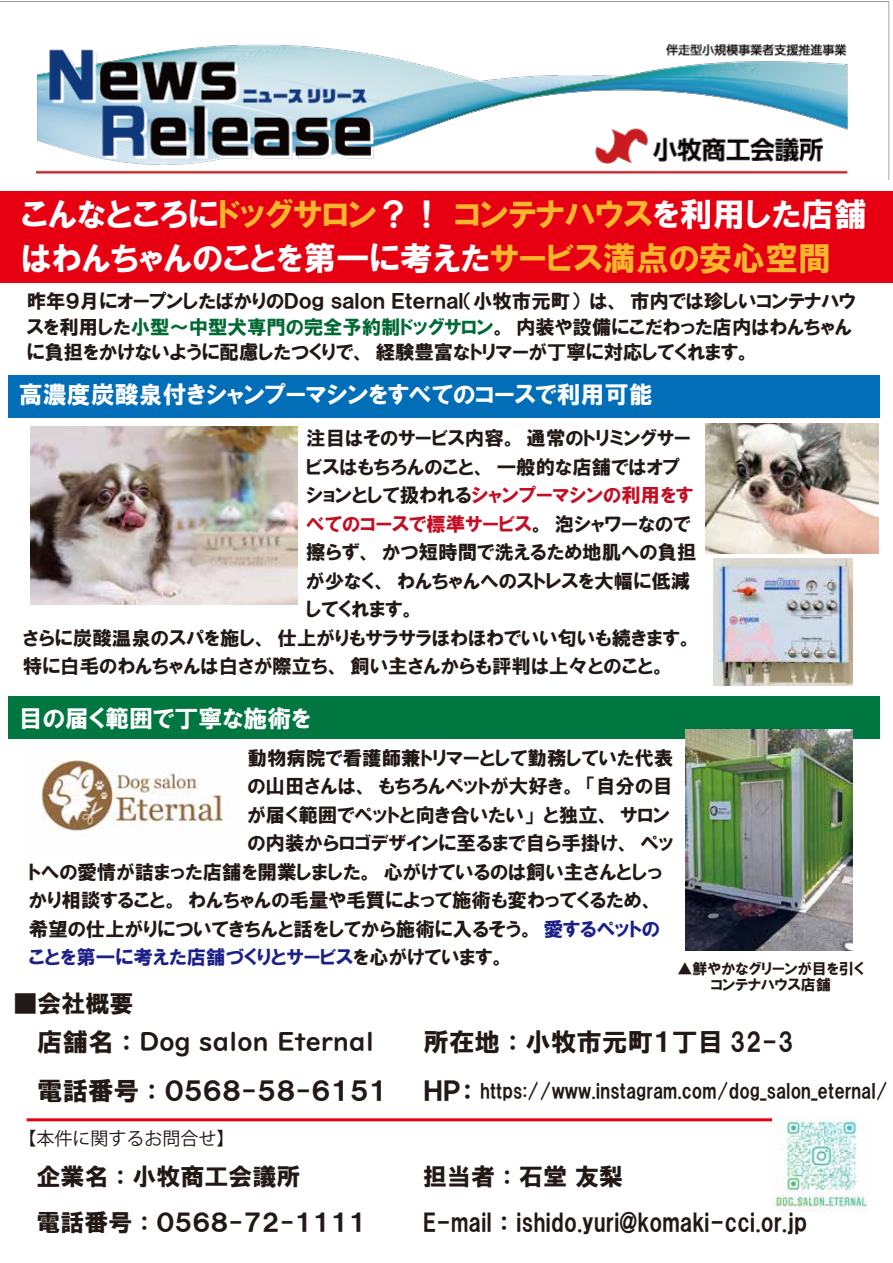
<style>
.page{position:relative;width:893px;height:1263px;background:#fff}
.page>*{position:absolute;margin:0;border:0;box-sizing:border-box;transform-origin:0 0}
.t1{font:33px/43.5px "HGP Soei Kakugothic UB";color:#fff}
.t2{font:25.5px "HGP Soei Kakugothic UB";color:#221815}
.t3{font:25.5px "UD Digi Kyokasho NK B";color:#221815}
.t4{font:24px/45.9px "HGP Soei Kakugothic UB";color:#221815}
.t5{font:24px "HGP Soei Kakugothic UB";color:#fff}
.t6{font:19.5px/25.5px "HGP Soei Kakugothic UB";color:#221815}
.t7{font:19.5px "HGP Soei Kakugothic UB";color:#c30e23}
.t8{font:19.5px "HGP Soei Kakugothic UB";color:#1d2088}
.t9{font:18px "Koz Go Pr 6 N";color:#221815}
.t10{font:15px/16.5px "HGP Soei Kakugothic UB";color:#221815;text-align:center}
.s1{color:#f8b62d}
.s2{color:#006934}
.s3{color:#221815}
.s4{color:#1d2088}
.s5{font-family:"HGP Soei Kakugothic UB"}
.s6{font-size:25.5px}
</style>
<div class="page">
<img style="left:0;top:1px;width:890px;height:179px">
<div style="left:0;top:191px;width:893px;height:91px;background:#e60012"></div>
<div style="left:8px;top:375px;width:872px;height:43px;background:#036eb8"></div>
<div style="left:8px;top:696px;width:872px;height:43px;background:#007640"></div>
<hr style="left:27px;top:1118px;width:830px;height:3px;background:#e60012">
<img style="left:713px;top:559px;width:139px;height:126px">
<img style="left:705px;top:423px;width:174px;height:130px">
<img style="left:686px;top:729px;width:166px;height:222px">
<img style="left:30px;top:426px;width:267px;height:178px">
<img style="left:41px;top:760px;width:182px;height:71px">
<img style="left:773px;top:1116px;width:96px;height:95px">
<h1 class="t1" style="left:21px;top:193px;width:848px">こんなところに<span class="s1">ドッグサロン</span>？！ <span class="s1">コンテナハウス</span>を利用した店舗はわんちゃんのことを第一に考えた<span class="s1">サービス満点の安心空間</span></h1>
<p class="t6" style="left:27px;top:288px;width:831px">昨年９月にオープンしたばかりのＤｏｇ ｓａｌｏｎ Ｅｔｅｒｎａｌ（小牧市元町）は、市内では珍しいコンテナハウスを利用した<span class="s2">小型～中型犬専門の完全予約制ドッグサロン</span>。内装や設備にこだわった店内はわんちゃんに負担をかけないように配慮したつくりで、経験豊富なトリマーが丁寧に対応してくれます。</p>
<p class="t5" style="left:19px;top:383px;width:635px">高濃度炭酸泉付きシャンプーマシンをすべてのコースで利用可能</p>
<p class="t6" style="left:306px;top:425px;width:386px">注目はそのサービス内容。通常のトリミングサー</p>
<p class="t6" style="left:306px;top:454px;width:375px">ビスはもちろんのこと、一般的な店舗ではオプ</p>
<p class="t7" style="left:306px;top:485px;width:388px"><span class="s3">ションとして扱われる</span>シャンプーマシンの利用をす</p>
<p class="t7" style="left:306px;top:514px;width:386px">べてのコースで標準サービス<span class="s3">。泡シャワーなので</span></p>
<p class="t6" style="left:306px;top:539px;width:392px">擦らず、かつ短時間で洗えるため地肌への負担</p>
<p class="t6" style="left:306px;top:568px;width:385px">が少なく、わんちゃんへのストレスを大幅に低減</p>
<p class="t6" style="left:306px;top:596px;width:111px">してくれます。</p>
<p class="t6" style="left:23px;top:625px;width:671px">さらに炭酸温泉のスパを施し、仕上がりもサラサラほわほわでいい匂いも続きます。</p>
<p class="t6" style="left:23px;top:653px;width:645px">特に白毛のわんちゃんは白さが際立ち、飼い主さんからも評判は上々とのこと。</p>
<p class="t5" style="left:19px;top:706px;width:294px">目の届く範囲で丁寧な施術を</p>
<p class="t6" style="left:247px;top:745px;width:427px">動物病院で看護師兼トリマーとして勤務していた代表</p>
<p class="t6" style="left:247px;top:773px;width:427px">の山田さんは、もちろんペットが大好き。「自分の目</p>
<p class="t6" style="left:247px;top:802px;width:424px">が届く範囲でペットと向き合いたい」と独立、サロン</p>
<p class="t6" style="left:247px;top:830px;width:428px">の内装からロゴデザインに至るまで自ら手掛け、ペッ</p>
<p class="t6" style="left:29px;top:859px;width:635px">トへの愛情が詰まった店舗を開業しました。心がけているのは飼い主さんとしっ</p>
<p class="t6" style="left:29px;top:887px;width:627px">かり相談すること。わんちゃんの毛量や毛質によって施術も変わってくるため、</p>
<p class="t6" style="left:29px;top:916px;width:633px">希望の仕上がりについてきちんと話をしてから施術に入るそう。<span class="s4">愛するペットの</span></p>
<p class="t8" style="left:29px;top:947px;width:478px">ことを第一に考えた店舗づくりとサービス<span class="s3">を心がけています。</span></p>
<p class="t10" style="left:678px;top:960px;width:188px">▲鮮やかなグリーンが目を引くコンテナハウス店舗</p>
<p class="t4" style="left:14px;top:980px;width:121px">■会社概要</p>
<h2 class="t3" style="left:37px;top:1026px;width:338px"><span class="s5">店舗名：</span> Dog salon Eternal</h2>
<h2 class="t2" style="left:37px;top:1078px;width:352px">電話番号：０５６８-５８-６１５１</h2>
<h2 class="t2" style="left:424px;top:1029px;width:372px">所在地：小牧市元町１丁目 32-3</h2>
<p class="t6" style="left:424px;top:1078px;width:466px"><span class="s6">ＨＰ：</span> https://www.instagram.com/dog_salon_eternal/</p>
<p class="t9" style="left:18px;top:1128px;width:218px">【本件に関するお問合せ】</p>
<p class="t4" style="left:37px;top:1153px;width:332px">企業名：小牧商工会議所<br>電話番号：０５６８-７２-１１１１</p>
<p class="t4" style="left:423px;top:1153px;width:386px">担当者：石堂 友梨<br>E-mail ： ishido.yuri@komaki-cci.or.jp</p>
</div>
